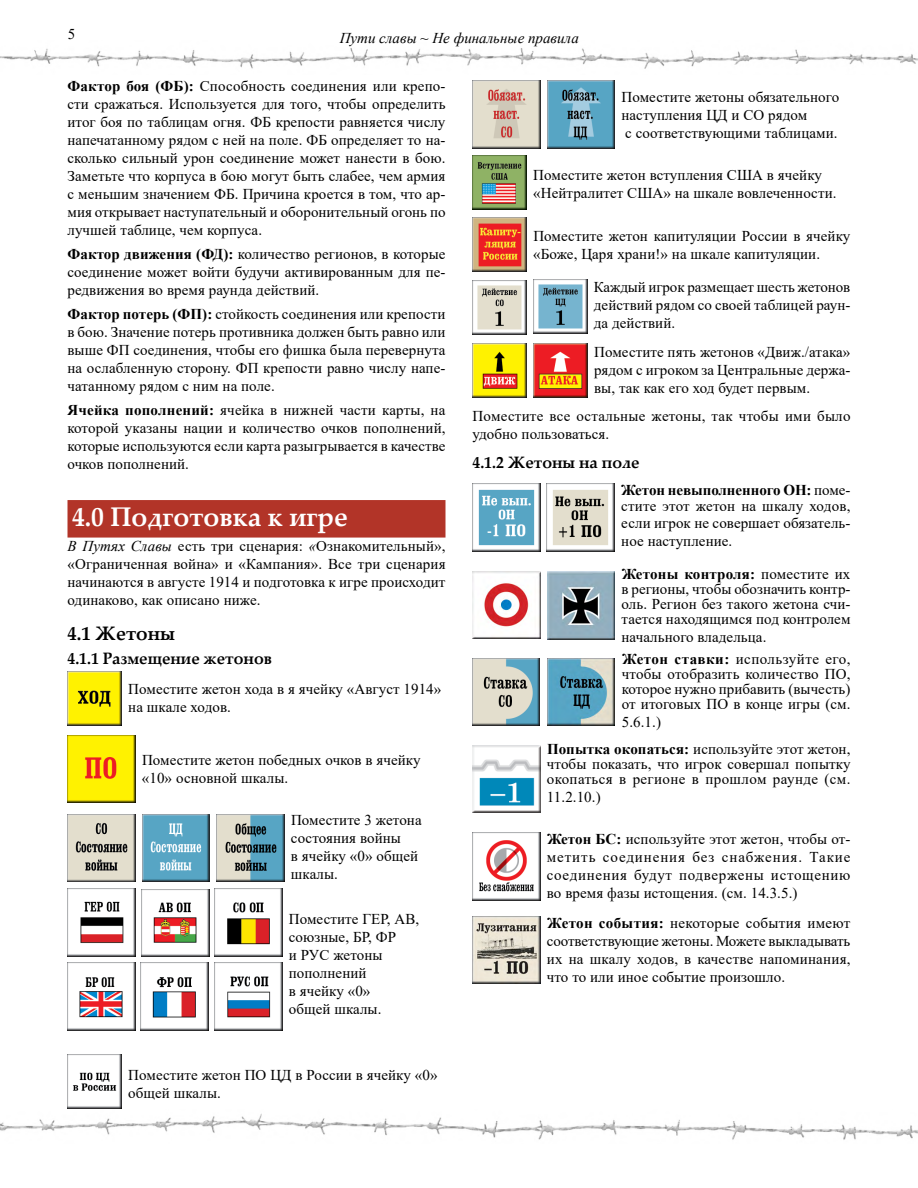
<style>
.page{position:relative;width:918px;height:1188px;background:#fff}
.page>*{position:absolute;margin:0;border:0;box-sizing:border-box;transform-origin:0 0}
.t1{font:700 27px "Palatino Linotype";color:#fff;scale:.95 1}
.t2{font:700 19.5px "Palatino Linotype";color:#000;scale:.95 1}
.t3{font:700 16.5px "Palatino Linotype";color:#000;scale:.95 1}
.t4{font:15px/18px "Times New Roman";letter-spacing:.005em;color:#000;text-align:justify}
.t5{font:italic 15px "Times New Roman";color:#000}
.s1{font-weight:700}
.s2{font-style:italic}
</style>
<div class="page">
<img style="left:0;top:48px;width:918px;height:21px">
<img style="left:0;top:1113px;width:918px;height:27px">
<div style="left:68px;top:500px;width:378px;height:38px;background:#b23428"></div>
<img style="left:68px;top:672px;width:54px;height:54px">
<img style="left:68px;top:735px;width:67px;height:68px">
<img style="left:68px;top:815px;width:67px;height:67px">
<img style="left:142px;top:815px;width:68px;height:67px">
<img style="left:217px;top:815px;width:67px;height:67px">
<img style="left:68px;top:889px;width:67px;height:68px">
<img style="left:68px;top:962px;width:67px;height:68px">
<img style="left:141px;top:962px;width:68px;height:68px">
<img style="left:214px;top:889px;width:68px;height:68px">
<img style="left:214px;top:962px;width:68px;height:68px">
<img style="left:68px;top:1054px;width:54px;height:54px">
<img style="left:472px;top:81px;width:68px;height:68px">
<img style="left:547px;top:81px;width:68px;height:68px">
<img style="left:472px;top:156px;width:54px;height:54px">
<img style="left:472px;top:217px;width:54px;height:54px">
<img style="left:472px;top:280px;width:54px;height:54px">
<img style="left:533px;top:280px;width:54px;height:54px">
<img style="left:472px;top:343px;width:54px;height:54px">
<img style="left:533px;top:343px;width:54px;height:54px">
<img style="left:472px;top:483px;width:68px;height:68px">
<img style="left:547px;top:483px;width:68px;height:68px">
<img style="left:472px;top:572px;width:68px;height:67px">
<img style="left:547px;top:572px;width:68px;height:67px">
<img style="left:472px;top:659px;width:68px;height:67px">
<img style="left:547px;top:658px;width:68px;height:67px">
<img style="left:472px;top:746px;width:68px;height:67px">
<img style="left:472px;top:832px;width:68px;height:68px">
<img style="left:472px;top:916px;width:68px;height:68px">
<img style="left:142px;top:889px;width:67px;height:68px">
<p class="t4" style="left:68px;top:24px;width:9px">5</p>
<p class="t5" style="left:340px;top:27px;width:241px">Пути славы ~ Не финальные правила</p>
<p class="t4" style="left:68px;top:77px;width:380px"><span class="s1">Фактор боя (ФБ):</span> Способность соединения или крепо&shy;сти сражаться. Используется для того, чтобы определить итог боя по таблицам огня. ФБ крепости равняется числу напечатанному рядом с ней на поле. ФБ определяет то на&shy;сколько сильный урон соединение может нанести в бою.<br>Заметьте что корпуса в бою могут быть слабее, чем армия с меньшим значением ФБ. Причина кроется в том, что ар&shy;мия открывает наступательный и оборонительный огонь по лучшей таблице, чем корпуса.</p>
<p class="t4" style="left:68px;top:245px;width:379px"><span class="s1">Фактор движения (ФД):</span> количество регионов, в которые соединение может войти будучи активированным для пе&shy;редвижения во время раунда действий.</p>
<p class="t4" style="left:68px;top:305px;width:380px"><span class="s1">Фактор потерь (ФП):</span> стойкость соединения или крепости в бою. Значение потерь противника должен быть равно или выше ФП соединения, чтобы его фишка была перевернута на ослабленную сторону. ФП крепости равно числу напе&shy;чатанному рядом с ним на поле.</p>
<p class="t4" style="left:68px;top:401px;width:380px"><span class="s1">Ячейка пополнений:</span> ячейка в нижней части карты, на которой указаны нации и количество очков пополнений, которые используются если карта разыгрывается в качестве очков пополнений.</p>
<h1 class="t1" style="left:72px;top:498px;width:292px">4.0 Подготовка к игре</h1>
<p class="t4" style="left:68px;top:537px;width:380px"><span class="s2">В Путях Славы</span> есть три сценария: <span class="s2">«</span>Ознакомительный», «Ограниченная война» и «Кампания». Все три сценария начинаются в августе 1914 и подготовка к игре происходит одинаково, как описано ниже.</p>
<h2 class="t2" style="left:68px;top:620px;width:115px">4.1 Жетоны</h2>
<p class="t3" style="left:68px;top:647px;width:217px">4.1.1 Размещение жетонов</p>
<p class="t4" style="left:128px;top:680px;width:315px">Поместите жетон хода в я ячейку «Август 1914» на шкале ходов.</p>
<p class="t4" style="left:621px;top:87px;width:219px;text-align:left">Поместите жетоны обязательного наступления ЦД и СО рядом<br>с соответствующими таблицами.</p>
<p class="t4" style="left:533px;top:165px;width:305px">Поместите жетон вступления США в ячейку «Нейтралитет США» на шкале вовлеченности.</p>
<p class="t4" style="left:533px;top:227px;width:319px">Поместите жетон капитуляции России в ячейку «Боже, Царя храни!» на шкале капитуляции.</p>
<p class="t4" style="left:594px;top:278px;width:258px">Каждый игрок размещает шесть жетонов действий рядом со своей таблицей раун&shy;да действий.</p>
<p class="t4" style="left:594px;top:342px;width:258px">Поместите пять жетонов «Движ./атака» рядом с игроком за Центральные держа&shy;вы, так как его ход будет первым.</p>
<p class="t4" style="left:472px;top:407px;width:380px">Поместите все остальные жетоны, так чтобы ими было удобно пользоваться.</p>
<p class="t3" style="left:472px;top:450px;width:177px">4.1.2 Жетоны на поле</p>
<p class="t4" style="left:621px;top:481px;width:231px;line-height:16.5px"><span class="s1">Жетон невыполненного ОН:</span> поме&shy;стите этот жетон на шкалу ходов, если игрок не совершает обязатель-</p>
<p class="t4" style="left:621px;top:531px;width:113px">ное наступление.</p>
<p class="t4" style="left:622px;top:566px;width:231px;line-height:15px"><span class="s1">Жетоны контроля:</span> поместите их в регионы, чтобы обозначить контр&shy;оль. Регион без такого жетона счи&shy;тается находящимся под контролем</p>
<p class="t4" style="left:622px;top:625px;width:231px;line-height:22.5px">начального владельца.<br><span class="s1">Жетон ставки:</span> используйте его,</p>
<p class="t4" style="left:622px;top:666px;width:230px;line-height:15px">чтобы отобразить количество ПО, которое нужно прибавить (вычесть) от итоговых ПО в конце игры (см.</p>
<p class="t4" style="left:547px;top:708px;width:305px;line-height:27px;text-indent:75px">5.6.1.)<br><span class="s1">Попытка окопаться:</span> используйте этот жетон,</p>
<p class="t4" style="left:547px;top:756px;width:305px;line-height:15px">чтобы показать, что игрок совершал попытку окопаться в регионе в прошлом раунде (cм.</p>
<p class="t4" style="left:547px;top:788px;width:55px">11.2.10.)</p>
<p class="t4" style="left:547px;top:830px;width:305px"><span class="s1">Жетон БС:</span> используйте этот жетон, чтобы от&shy;метить соединения без снабжения. Такие соединения будут подвержены истощению во время фазы истощения. (см. 14.3.5.)</p>
<p class="t4" style="left:547px;top:914px;width:305px"><span class="s1">Жетон события:</span> некоторые события имеют соответствующие жетоны. Можете выкладывать их на шкалу ходов, в качестве напоминания, что то или иное событие произошло.</p>
<p class="t4" style="left:142px;top:750px;width:280px">Поместите жетон победных очков в ячейку «10» основной шкалы.</p>
<p class="t4" style="left:291px;top:810px;width:132px;text-align:left">Поместите 3 жетона состояния войны<br>в ячейку «0» общей шкалы.</p>
<p class="t4" style="left:289px;top:909px;width:132px;text-align:left">Поместите ГЕР, АВ, союзные, БР, ФР<br>и РУС жетоны пополнений<br>в ячейку «0»<br>общей шкалы.</p>
<p class="t4" style="left:128px;top:1065px;width:311px">Поместите жетон ПО ЦД в России в ячейку «0» общей шкалы.</p>
</div>
